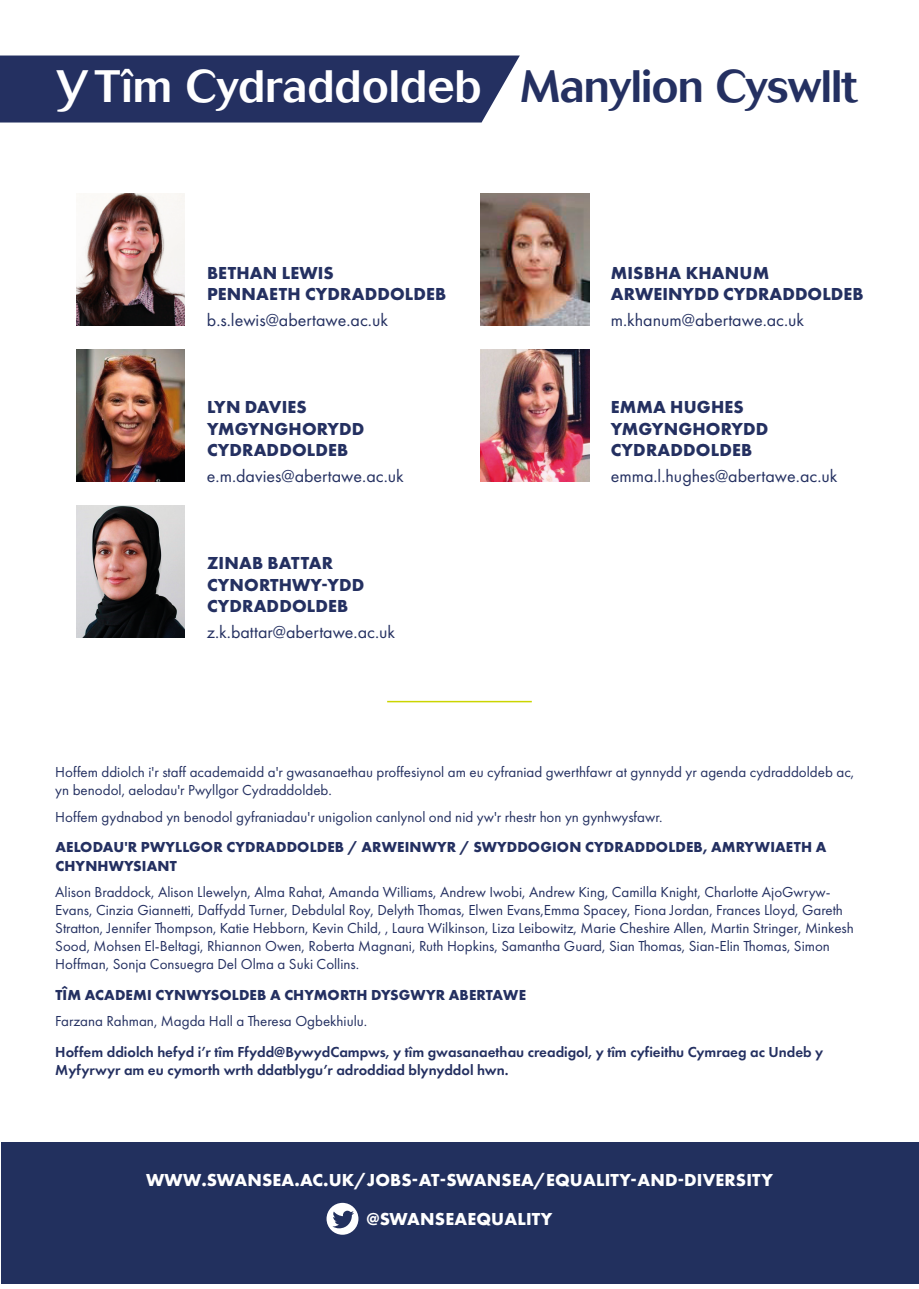
<style>
.page{position:relative;width:919px;height:1289px;background:#fff}
.page>*{position:absolute;margin:0;border:0;box-sizing:border-box;transform-origin:0 0}
.Heading{font:500 45px "Cosmos BQ";color:#fff}
.Heading-2{font:500 45px "Cosmos BQ";letter-spacing:-.02em;color:#243061}
.Sub_Heading_2{font:700 18px/21.6px "Futura PT";letter-spacing:.01em;color:#243061}
.Sub_Heading_2-2{font:700 18px "Futura PT";letter-spacing:.01em;color:#fff}
.Sub_Heading_2-3{font:18px "Futura PT";color:#243061}
.Body{font:18px "Futura PT";color:#243061}
.Body_Table{font:15px/18px "Futura PT";color:#243061}
.Body_Demi{font:600 15px/18px "Futura PT";color:#243061}
.Sub_Heading_2-4{font:700 15px/18px "Futura PT";letter-spacing:.01em;color:#243061}
</style>
<div class="page">
<div style="left:2px;top:1142px;width:916px;height:141px;background:#22305e"></div>
<div style="left:0;top:55px;width:520px;height:67px;background:#243061"></div>
<hr style="left:387px;top:701px;width:144px;height:1px;background:#cbd500">
<img style="left:76px;top:193px;width:109px;height:133px">
<img style="left:480px;top:349px;width:109px;height:133px">
<img style="left:76px;top:349px;width:109px;height:133px">
<img style="left:480px;top:193px;width:109px;height:133px">
<img style="left:76px;top:505px;width:109px;height:133px">
<svg style="left:326px;top:1202px;width:32px;height:32px"></svg>
<h1 class="Heading" style="left:56px;top:61px;width:427px">Y Tîm Cydraddoldeb</h1>
<h1 class="Heading-2" style="left:520px;top:61px;width:339px">Manylion Cyswllt</h1>
<p class="Sub_Heading_2" style="left:207px;top:261px;width:241px">BETHAN LEWIS<br>PENNAETH CYDRADDOLDEB</p>
<p class="Sub_Heading_2-3" style="left:207px;top:309px;width:183px">b.s.lewis@abertawe.ac.uk</p>
<p class="Sub_Heading_2" style="left:207px;top:395px;width:159px">LYN DAVIES<br>YMGYNGHORYDD<br>CYDRADDOLDEB</p>
<p class="Body" style="left:207px;top:465px;width:198px">e.m.davies@abertawe.ac.uk</p>
<p class="Sub_Heading_2" style="left:207px;top:551px;width:159px">ZINAB BATTAR<br>CYNORTHWY-YDD<br>CYDRADDOLDEB</p>
<p class="Sub_Heading_2-3" style="left:207px;top:621px;width:190px">z.k.battar@abertawe.ac.uk</p>
<p class="Sub_Heading_2" style="left:610px;top:261px;width:254px">MISBHA KHANUM<br>ARWEINYDD CYDRADDOLDEB</p>
<p class="Sub_Heading_2-3" style="left:610px;top:309px;width:195px">m.khanum@abertawe.ac.uk</p>
<p class="Sub_Heading_2" style="left:610px;top:395px;width:159px">EMMA HUGHES<br>YMGYNGHORYDD<br>CYDRADDOLDEB</p>
<p class="Body" style="left:610px;top:465px;width:228px">emma.l.hughes@abertawe.ac.uk</p>
<p class="Body_Table" style="left:55px;top:763px;width:800px">Hoffem ddiolch i'r staff academaidd a'r gwasanaethau proffesiynol am eu cyfraniad gwerthfawr at gynnydd yr agenda cydraddoldeb ac, yn benodol, aelodau'r Pwyllgor Cydraddoldeb.</p>
<p class="Body_Table" style="left:55px;top:807px;width:608px">Hoffem gydnabod yn benodol gyfraniadau'r unigolion canlynol ond nid yw'r rhestr hon yn gynhwysfawr.</p>
<p class="Sub_Heading_2-4" style="left:55px;top:838px;width:772px">AELODAU'R PWYLLGOR CYDRADDOLDEB / ARWEINWYR / SWYDDOGION CYDRADDOLDEB, AMRYWIAETH A<br>CHYNHWYSIANT</p>
<p class="Body_Table" style="left:55px;top:882px;width:800px">Alison Braddock, Alison Llewelyn, Alma Rahat, Amanda Williams, Andrew Iwobi, Andrew King, Camilla Knight, Charlotte AjoGwryw-Evans, Cinzia Giannetti, Daffydd Turner, Debdulal Roy, Delyth Thomas, Elwen Evans,Emma Spacey, Fiona Jordan, Frances Lloyd, Gareth Stratton, Jennifer Thompson, Katie Hebborn, Kevin Child, , Laura Wilkinson, Liza Leibowitz, Marie Cheshire Allen, Martin Stringer, Minkesh Sood, Mohsen El-Beltagi, Rhiannon Owen, Roberta Magnani, Ruth Hopkins, Samantha Guard, Sian Thomas, Sian-Elin Thomas, Simon Hoffman, Sonja Consuegra Del Olma a Suki Collins.</p>
<p class="Sub_Heading_2-4" style="left:55px;top:985px;width:472px">TÎM ACADEMI CYNWYSOLDEB A CHYMORTH DYSGWYR ABERTAWE</p>
<p class="Body_Table" style="left:55px;top:1012px;width:313px">Farzana Rahman, Magda Hall a Theresa Ogbekhiulu.</p>
<p class="Body_Demi" style="left:55px;top:1042px;width:769px">Hoffem ddiolch hefyd i’r tîm Ffydd@BywydCampws, y tîm gwasanaethau creadigol, y tîm cyfieithu Cymraeg ac Undeb y<br>Myfyrwyr am eu cymorth wrth ddatblygu’r adroddiad blynyddol hwn.</p>
<p class="Sub_Heading_2-2" style="left:146px;top:1168px;width:628px">WWW.SWANSEA.AC.UK/JOBS-AT-SWANSEA/EQUALITY-AND-DIVERSITY</p>
<p class="Sub_Heading_2-2" style="left:366px;top:1207px;width:187px">@SWANSEAEQUALITY</p>
</div>
